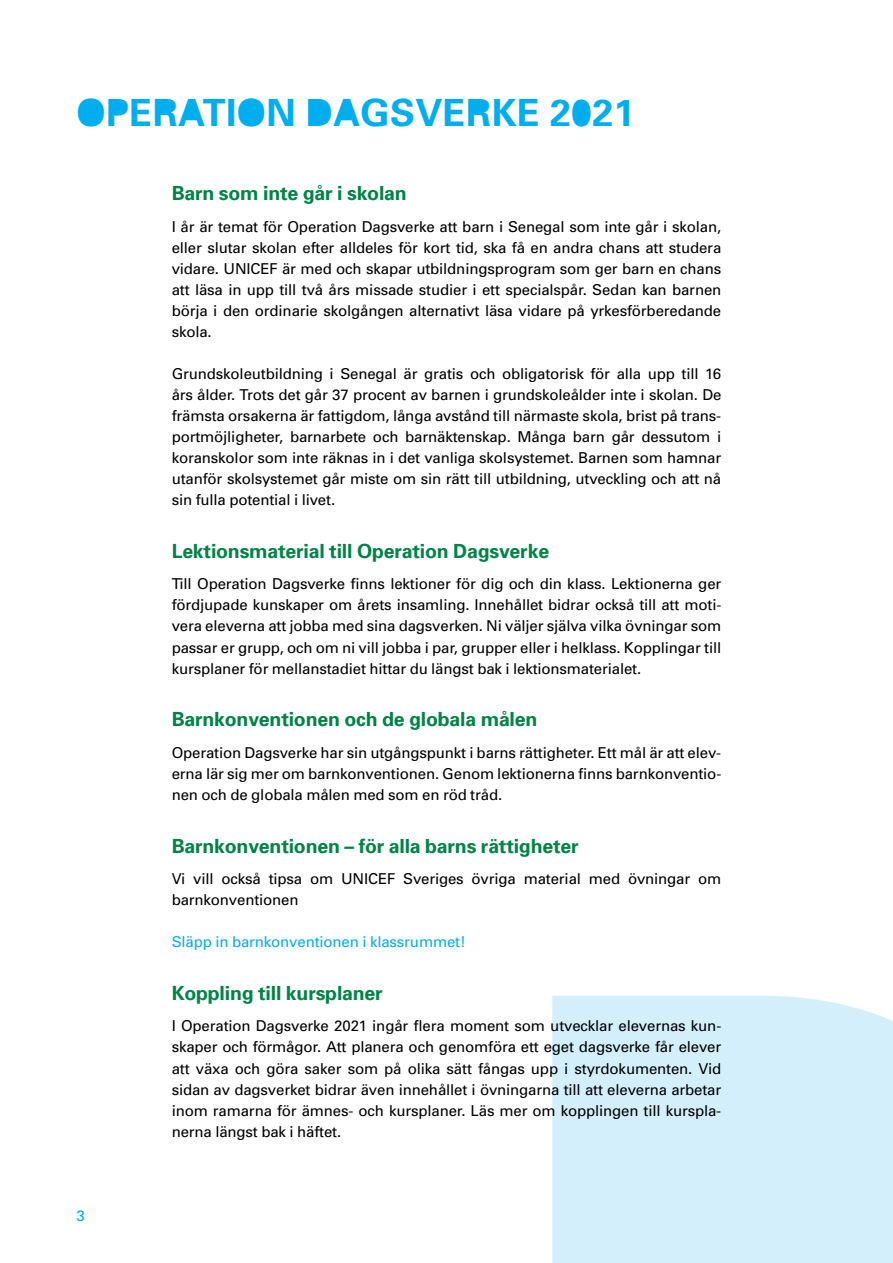
<style>
.page{position:relative;width:893px;height:1263px;background:#fff}
.page>*{position:absolute;margin:0;border:0;box-sizing:border-box;transform-origin:0 0}
.t1{font:700 37.5px "Univers";letter-spacing:.01em;color:#00aeef}
.t2{font:700 19.5px "Univers";letter-spacing:-.01em;color:#008445}
.t3{font:15px/21px "Univers";letter-spacing:-.01em;color:#000;text-align:justify}
.t4{font:15px "Univers";letter-spacing:-.01em;color:#00aeef}
.s1{font-family:"Univers LT Std"}
</style>
<div class="page">
<div style="left:552px;top:996px;width:341px;height:267px;background:#d4effc"></div>
<svg style="left:341px;top:103px;width:11px;height:13px"></svg>
<svg style="left:186px;top:104px;width:11px;height:13px"></svg>
<div style="left:112px;top:103px;width:12px;height:10px;background:#00aeef"></div>
<div style="left:472px;top:102px;width:12px;height:10px;background:#00aeef"></div>
<div style="left:159px;top:103px;width:11px;height:10px;background:#00aeef"></div>
<div style="left:574px;top:102px;width:15px;height:23px;background:#00aeef;border-radius:50%"></div>
<div style="left:309px;top:101px;width:18px;height:23px;background:#00aeef;border-radius:50%"></div>
<div style="left:243px;top:101px;width:18px;height:23px;background:#00aeef;border-radius:50%"></div>
<div style="left:81px;top:101px;width:19px;height:23px;background:#00aeef;border-radius:50%"></div>
<h1 class="t1" style="left:77px;top:89px;width:560px">OPERATION DAGSVERKE 2021</h1>
<p class="t4" style="left:77px;top:1206px;width:10px">3</p>
<h2 class="t2" style="left:172px;top:180px;width:237px">Barn som inte går i skolan</h2>
<p class="t3" style="left:172px;top:215px;width:551px">I år är temat för Operation Dagsverke att barn i Senegal som inte går i skolan, eller slutar skolan efter alldeles för kort tid, ska få en andra chans att studera vidare. UNICEF är med och skapar utbildningsprogram som ger barn en chans att läsa in upp till två års missade studier i ett specialspår. Sedan kan barnen börja i den ordinarie skolgången alternativt läsa vidare på yrkesförberedande skola.</p>
<p class="t3" style="left:172px;top:363px;width:551px">Grundskoleutbildning i Senegal är gratis och obligatorisk för alla upp till <span class="s1">16 </span>års ålder. Trots det går <span class="s1">37</span> procent av barnen i grundskoleålder inte i skolan. De främsta orsakerna är fattigdom, långa avstånd till närmaste skola, brist på trans&shy;portmöjligheter, barnarbete och barnäktenskap. Många barn går dessutom i koranskolor som inte räknas in i det vanliga skolsystemet. Barnen som hamnar utanför skolsystemet går miste om sin rätt till utbildning, utveckling och att nå sin fulla potential i livet.</p>
<h2 class="t2" style="left:172px;top:538px;width:379px">Lektionsmaterial till Operation Dagsverke</h2>
<p class="t3" style="left:172px;top:573px;width:551px">Till Operation Dagsverke finns lektioner för dig och din klass. Lektionerna ger fördjupade kunskaper om årets insamling. Innehållet bidrar också till att moti&shy;vera eleverna att jobba med sina dagsverken. Ni väljer själva vilka övningar som passar er grupp, och om ni vill jobba i par, grupper eller i helklass. Kopplingar till kursplaner för mellanstadiet hittar du längst bak i lektionsmaterialet.</p>
<h2 class="t2" style="left:172px;top:707px;width:367px">Barnkonventionen och de globala målen</h2>
<p class="t3" style="left:172px;top:742px;width:551px">Operation Dagsverke har sin utgångspunkt i barns rättigheter. Ett mål är att elev&shy;erna lär sig mer om barnkonventionen. Genom lektionerna finns barnkonventio&shy;nen och de globala målen med som en röd tråd.</p>
<h2 class="t2" style="left:172px;top:833px;width:408px">Barnkonventionen – för alla barns rättigheter</h2>
<p class="t3" style="left:172px;top:868px;width:551px">Vi vill också tipsa om UNICEF Sveriges övriga material med övningar om barnkonventionen</p>
<p class="t4" style="left:172px;top:932px;width:296px">Släpp in barnkonventionen i klassrummet!</p>
<h2 class="t2" style="left:172px;top:980px;width:213px">Koppling till kursplaner</h2>
<p class="t3" style="left:172px;top:1015px;width:551px">I Operation Dagsverke <span class="s1">2021</span> ingår flera moment som utvecklar elevernas kun&shy;skaper och förmågor. Att planera och genomföra ett eget dagsverke får elever att växa och göra saker som på olika sätt fångas upp i styrdokumenten. Vid sidan av dagsverket bidrar även innehållet i övningarna till att eleverna arbetar inom ramarna för ämnes- och kursplaner. Läs mer om kopplingen till kurspla&shy;nerna längst bak i häftet.</p>
</div>
